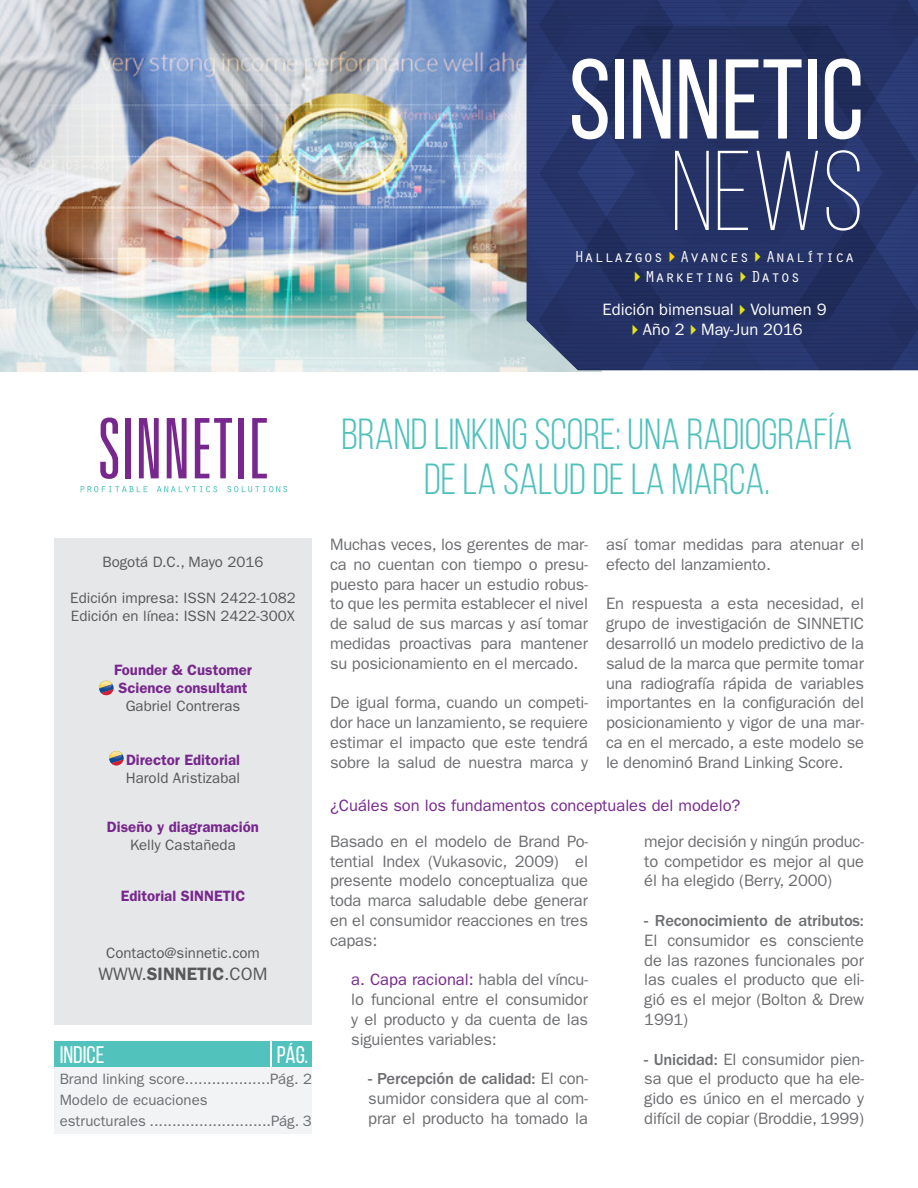
<style>
.page{position:relative;width:918px;height:1188px;background:#fff}
.page>*{position:absolute;margin:0;border:0;box-sizing:border-box;transform-origin:0 0}
.t1{font:113.1px "Bebas Neue";color:#fff}
.t2{font:300 113.1px "Bebas Neue";color:#fff}
.t3{font:43.5px/45px "Bebas Neue";color:#4fc1bc;text-align:center}
.t4{font:24px "Bebas Neue";color:#fff}
.t5{font:18px "ITC Franklin Gothic Std";color:#57585a}
.t6{font:16.5px/19.8px "ITC Franklin Gothic Std";letter-spacing:-.01em;color:#6c6d70;text-align:justify}
.t7{font:16.5px "ITC Franklin Gothic Std";color:#77278d}
.t8{font:16.5px "Orator Std";color:#fff}
.t9{font:16.5px "ITC Franklin Gothic Std";color:#fff}
.t10{font:15px "ITC Franklin Gothic Std";color:#57585a}
.t11{font:15px/21px "ITC Franklin Gothic Std";color:#6c6d70}
.t12{font:600 15px "ITC Franklin Gothic Std";color:#77278d}
.s1{color:#fed304}
.s2{color:#e2e318}
.s3{font-weight:600}
.s4{color:#77278d}
.s5{font-weight:500}
</style>
<div class="page">
<img style="left:0;top:0;width:601px;height:371px">
<svg style="left:527px;top:0;width:391px;height:370px;background:#263467"></svg>
<div style="left:54px;top:1067px;width:258px;height:67px;background:#f2f3f4"></div>
<div style="left:54px;top:539px;width:258px;height:486px;background:#e6e7e9"></div>
<svg style="left:100px;top:418px;width:18px;height:61px"></svg>
<div style="left:125px;top:418px;width:6px;height:60px;background:#77278d"></div>
<svg style="left:139px;top:418px;width:20px;height:60px"></svg>
<svg style="left:167px;top:418px;width:20px;height:60px"></svg>
<svg style="left:195px;top:418px;width:37px;height:60px"></svg>
<div style="left:238px;top:418px;width:6px;height:60px;background:#77278d"></div>
<svg style="left:252px;top:418px;width:15px;height:60px"></svg>
<svg style="left:81px;top:486px;width:66px;height:6px"></svg>
<svg style="left:157px;top:486px;width:60px;height:6px"></svg>
<svg style="left:227px;top:486px;width:60px;height:6px"></svg>
<svg style="left:99px;top:681px;width:15px;height:15px"></svg>
<svg style="left:109px;top:751px;width:15px;height:15px"></svg>
<div style="left:54px;top:1042px;width:258px;height:25px;background:#51c2bc"></div>
<svg style="left:270px;top:1042px;width:1px;height:25px"></svg>
<p class="t1" style="left:569px;top:38px;width:297px">SINNETIC</p>
<p class="t2" style="left:670px;top:131px;width:195px">NEWS</p>
<p class="t8" style="left:574px;top:245px;width:282px">Hallazgos<span class="s1">✔</span>Avances<span class="s2">✔</span>Analítica</p>
<p class="t8" style="left:629px;top:265px;width:173px"><span class="s2">✔</span>Marketing<span class="s2">✔</span>Datos</p>
<p class="t9" style="left:603px;top:300px;width:226px">Edición bimensual<span class="s2">✔</span>Volumen 9</p>
<p class="t9" style="left:626px;top:320px;width:178px"><span class="s2">✔</span>Año 2<span class="s2">✔</span>May-Jun 2016</p>
<p class="t10" style="left:102px;top:554px;width:163px">Bogotá D.C., Mayo 2016</p>
<p class="t10" style="left:70px;top:590px;width:227px">Edición impresa: ISSN 2422-1082</p>
<p class="t10" style="left:71px;top:608px;width:226px">Edición en línea: ISSN 2422-300X</p>
<p class="t12" style="left:114px;top:661px;width:139px">Founder &amp; Customer</p>
<p class="t12" style="left:118px;top:679px;width:131px">Science consultant</p>
<p class="t10" style="left:126px;top:698px;width:116px">Gabriel Contreras</p>
<p class="t12" style="left:126px;top:751px;width:115px">Director Editorial</p>
<p class="t10" style="left:126px;top:770px;width:116px">Harold Aristizabal</p>
<p class="t12" style="left:107px;top:818px;width:154px">Diseño y diagramación</p>
<p class="t10" style="left:130px;top:836px;width:107px">Kelly Castañeda</p>
<p class="t12" style="left:121px;top:887px;width:126px">Editorial SINNETIC</p>
<p class="t10" style="left:106px;top:944px;width:155px">Contacto@sinnetic.com</p>
<p class="t5" style="left:99px;top:963px;width:170px">WWW.<span class="s3">SINNETIC</span>.COM</p>
<p class="t4" style="left:60px;top:1042px;width:46px">INDICE</p>
<p class="t4" style="left:277px;top:1042px;width:33px">pág.</p>
<p class="t11" style="left:60px;top:1068px;width:254px">Brand linking score...................Pág. 2<br>Modelo de ecuaciones</p>
<p class="t11" style="left:60px;top:1110px;width:254px">estructurales ...........................Pág. 3</p>
<p class="t3" style="left:342px;top:411px;width:512px">BRAND LINKING SCORE: UNA RADIOGRAFÍA<br>DE LA SALUD DE LA MARCA.</p>
<p class="t6" style="left:606px;top:535px;width:259px">así tomar medidas para atenuar el efecto del lanzamiento.</p>
<p class="t6" style="left:606px;top:594px;width:260px">En respuesta a esta necesidad, el grupo de investigación de SINNETIC desarrolló un modelo predictivo de la salud de la marca que permite tomar una radiografía rápida de variables importantes en la configuración del posicionamiento y vigor de una mar&shy;ca en el mercado, a este modelo se le denominó Brand Linking Score.</p>
<p class="t7" style="left:330px;top:796px;width:412px">¿Cuáles son los fundamentos conceptuales del modelo?</p>
<p class="t6" style="left:330px;top:535px;width:260px">Muchas veces, los gerentes de mar&shy;ca no cuentan con tiempo o presu&shy;puesto para hacer un estudio robus&shy;to que les permita establecer el nivel de salud de sus marcas y así tomar medidas proactivas para mantener su posicionamiento en el mercado.</p>
<p class="t6" style="left:330px;top:693px;width:260px">De igual forma, cuando un competi&shy;dor hace un lanzamiento, se requiere estimar el impacto que este tendrá sobre la salud de nuestra marca y</p>
<p class="t6" style="left:330px;top:831px;width:260px">Basado en el modelo de Brand Po&shy;tential Index (Vukasovic, 2009) el presente modelo conceptualiza que toda marca saludable debe generar en el consumidor reacciones en tres capas:</p>
<p class="t6" style="left:351px;top:970px;width:238px"><span class="s4">a. Capa racional:</span> habla del víncu&shy;lo funcional entre el consumidor y el producto y da cuenta de las siguientes variables:</p>
<p class="t6" style="left:368px;top:1069px;width:221px"><span class="s5">- Percepción de calidad:</span> El con&shy;sumidor considera que al com&shy;prar el producto ha tomado la</p>
<p class="t6" style="left:644px;top:831px;width:221px">mejor decisión y ningún produc&shy;to competidor es mejor al que él ha elegido (Berry, 2000)</p>
<p class="t6" style="left:644px;top:911px;width:221px"><span class="s5">- Reconocimiento de atributos:<br></span>El consumidor es consciente de las razones funcionales por las cuales el producto que eli&shy;gió es el mejor (Bolton &amp; Drew 1991)</p>
<p class="t6" style="left:644px;top:1049px;width:221px"><span class="s5">- Unicidad:</span> El consumidor pien&shy;sa que el producto que ha ele&shy;gido es único en el mercado y difícil de copiar (Broddie, 1999)</p>
</div>
